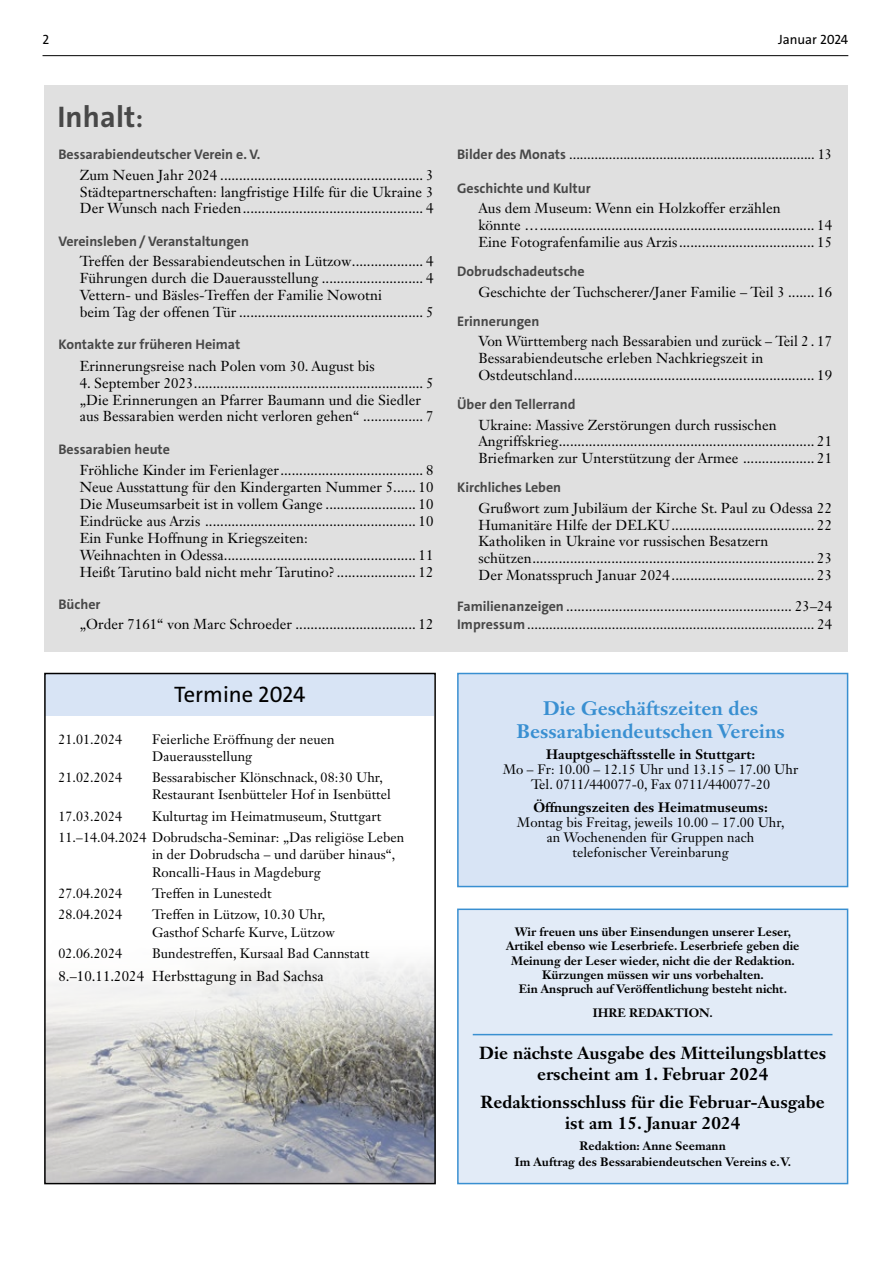
<style>
.page{position:relative;width:893px;height:1263px;background:#fff}
.page>*{position:absolute;margin:0;border:0;box-sizing:border-box;transform-origin:0 0}
.t1{font:700 30px "The Sans";letter-spacing:.005em;color:#484848}
.t2{font:22.5px "The Sans";color:#000}
.t3{font:700 19.35px/23px "Janson Text LT Std";letter-spacing:.005em;color:#398fd1;text-align:center}
.t4{font:700 17.25px/20.7px "Janson Text LT Std";letter-spacing:.005em;color:#000;text-align:center}
.t5{font:14.25px/17px "Janson Text LT Std";letter-spacing:.005em;color:#000}
.t6{font:700 13.95px "The Sans";color:#484848}
.t7{font:13.95px "Janson Text LT Std";color:#000}
.t8{font:13.5px/17.1px "Janson Text LT Std";letter-spacing:.005em;color:#000}
.t9{font:700 13.5px "Janson Text LT Std";letter-spacing:.005em;color:#000}
.t10{font:13.5px "The Sans";color:#000}
.t11{font:700 12px/14.4px "Janson Text LT Std";color:#000;text-align:center}
.s1{font-size:25.5px}
.s2{font-family:"The Sans";font-weight:700;color:#484848}
.s3{font-family:"The Sans";font-weight:700;font-size:13.95px;color:#484848}
</style>
<div class="page">
<hr style="left:43px;top:55px;width:805px;height:1px;background:#000">
<img style="left:47px;top:963px;width:386px;height:218px">
<div style="left:45px;top:673px;width:389px;height:42px;background:#d8e4f5"></div>
<div style="left:44px;top:673px;width:392px;height:511px;border:2px solid #000"></div>
<div style="left:45px;top:85px;width:803px;height:566px;background:#e0e0e0"></div>
<div style="left:457px;top:673px;width:391px;height:214px;background:#d8e4f5;border:2px solid #398fd1"></div>
<div style="left:458px;top:909px;width:390px;height:274px;background:#e2ebf7"></div>
<div style="left:457px;top:908px;width:391px;height:276px;border:2px solid #398fd1"></div>
<hr style="left:473px;top:1034px;width:359px;height:1px;background:#398fd1">
<p class="t10" style="left:43px;top:31px;width:8px">2</p>
<p class="t10" style="left:778px;top:31px;width:72px">Januar 2024</p>
<h1 class="t1" style="left:57px;top:98px;width:87px">Inhalt<span class="s1">:</span></h1>
<p class="t6" style="left:58px;top:146px;width:204px">Bessarabiendeutscher Verein e. V.</p>
<p class="t5" style="left:80px;top:166px;width:355px;text-align:justify">Zum Neuen Jahr 2024 ...................................................... 3<br>Städtepartnerschaften: langfristige Hilfe für die Ukraine 3<br>Der Wunsch nach Frieden................................................ 4</p>
<p class="t6" style="left:58px;top:232px;width:192px">Vereinsleben / Veranstaltungen</p>
<p class="t5" style="left:80px;top:253px;width:355px">Treffen der Bessarabiendeutschen in Lützow................... 4<br>Führungen durch die Dauerausstellung ........................... 4<br>Vettern- und Bäsles-Treffen der Familie Nowotni<br>beim Tag der offenen Tür ................................................. 5</p>
<p class="t6" style="left:58px;top:336px;width:183px">Kontakte zur früheren Heimat</p>
<p class="t5" style="left:80px;top:357px;width:297px">Erinnerungsreise nach Polen vom 30. August bis</p>
<p class="t5" style="left:80px;top:374px;width:355px">4. September 2023............................................................. 5 „Die Erinnerungen an Pfarrer Baumann und die Siedler aus Bessarabien werden nicht verloren gehen“ ................ 7</p>
<p class="t6" style="left:58px;top:440px;width:113px">Bessarabien heute</p>
<p class="t5" style="left:80px;top:461px;width:355px">Fröhliche Kinder im Ferienlager...................................... 8<br>Neue Ausstattung für den Kindergarten Nummer 5...... 10<br>Die Museumsarbeit ist in vollem Gange ........................ 10<br>Eindrücke aus Arzis ........................................................ 10<br>Ein Funke Hoffnung in Kriegszeiten:<br>Weihnachten in Odessa................................................... 11<br>Heißt Tarutino bald nicht mehr Tarutino? ..................... 12</p>
<p class="t6" style="left:58px;top:595px;width:44px">Bücher</p>
<p class="t5" style="left:80px;top:616px;width:355px">„Order 7161“ von Marc Schroeder ................................ 12</p>
<h2 class="t2" style="left:174px;top:680px;width:133px">Termine 2024</h2>
<p class="t8" style="left:58px;top:730px;width:65px">21.01.2024</p>
<p class="t8" style="left:152px;top:730px;width:184px">Feierliche Eröffnung der neuen<br>Dauerausstellung</p>
<p class="t8" style="left:58px;top:769px;width:65px">21.02.2024</p>
<p class="t8" style="left:152px;top:769px;width:240px">Bessarabischer Klönschnack, 08:30 Uhr,<br>Restaurant Isenbütteler Hof in Isenbüttel</p>
<p class="t8" style="left:58px;top:807px;width:65px">17.03.2024</p>
<p class="t8" style="left:58px;top:805px;width:347px;line-height:21.5px;text-indent:94px">Kulturtag im Heimatmuseum, Stuttgart<br>11.–14.04.2024 Dobrudscha-Seminar: „Das religiöse Leben</p>
<p class="t8" style="left:152px;top:846px;width:245px">in der Dobrudscha – und darüber hinaus“,<br>Roncalli-Haus in Magdeburg</p>
<p class="t8" style="left:58px;top:885px;width:65px">27.04.2024</p>
<p class="t8" style="left:152px;top:885px;width:121px">Treffen in Lunestedt</p>
<p class="t8" style="left:58px;top:906px;width:65px">28.04.2024</p>
<p class="t8" style="left:152px;top:906px;width:184px">Treffen in Lützow, 10.30 Uhr,<br>Gasthof Scharfe Kurve, Lützow</p>
<p class="t8" style="left:58px;top:945px;width:65px">02.06.2024</p>
<p class="t8" style="left:152px;top:945px;width:219px">Bundestreffen, Kursaal Bad Cannstatt</p>
<p class="t5" style="left:58px;top:967px;width:267px">8.–10.11.2024 Herbsttagung in Bad Sachsa</p>
<p class="t7" style="left:457px;top:146px;width:377px"><span class="s2">Bilder des Monats</span> .................................................................... 13</p>
<p class="t6" style="left:457px;top:179px;width:135px">Geschichte und Kultur</p>
<p class="t5" style="left:478px;top:200px;width:355px">Aus dem Museum: Wenn ein Holzkoffer erzählen<br>könnte …......................................................................... 14<br>Eine Fotografenfamilie aus Arzis.................................... 15</p>
<p class="t6" style="left:457px;top:262px;width:129px">Dobrudschadeutsche</p>
<p class="t5" style="left:478px;top:283px;width:355px">Geschichte der Tuchscherer/Janer Familie – Teil 3 ....... 16</p>
<p class="t6" style="left:457px;top:313px;width:84px">Erinnerungen</p>
<p class="t5" style="left:478px;top:333px;width:355px">Von Württemberg nach Bessarabien und zurück – Teil 2 . 17<br>Bessarabiendeutsche erleben Nachkriegszeit in<br>Ostdeutschland................................................................ 19</p>
<p class="t6" style="left:457px;top:396px;width:120px">Über den Tellerrand</p>
<p class="t5" style="left:478px;top:416px;width:355px">Ukraine: Massive Zerstörungen durch russischen<br>Angriffskrieg.................................................................... 21<br>Briefmarken zur Unterstützung der Armee ................... 21</p>
<p class="t6" style="left:457px;top:479px;width:106px">Kirchliches Leben</p>
<p class="t5" style="left:478px;top:499px;width:355px">Grußwort zum Jubiläum der Kirche St. Paul zu Odessa 22<br>Humanitäre Hilfe der DELKU...................................... 22<br>Katholiken in Ukraine vor russischen Besatzern schützen........................................................................... 23<br>Der Monatsspruch Januar 2024...................................... 23</p>
<p class="t5" style="left:457px;top:597px;width:376px"><span class="s3">Familienanzeigen</span> ............................................................ 23–24</p>
<p class="t7" style="left:457px;top:616px;width:377px"><span class="s2">Impressum</span> .............................................................................. 24</p>
<h3 class="t3" style="left:516px;top:697px;width:270px">Die Geschäftszeiten des<br>Bessarabiendeutschen Vereins</h3>
<p class="t9" style="left:546px;top:746px;width:211px">Hauptgeschäftsstelle in Stuttgart:</p>
<p class="t8" style="left:503px;top:762px;width:297px;line-height:15.1px;text-align:center">Mo – Fr: 10.00 – 12.15 Uhr und 13.15 – 17.00 Uhr<br>Tel. 0711/440077-0, Fax 0711/440077-20</p>
<p class="t9" style="left:533px;top:798px;width:236px">Öffnungszeiten des Heimatmuseums:</p>
<p class="t8" style="left:517px;top:814px;width:269px;line-height:15.1px;text-align:center">Montag bis Freitag, jeweils 10.00 – 17.00 Uhr, an Wochenenden für Gruppen nach telefonischer Vereinbarung</p>
<p class="t11" style="left:506px;top:924px;width:295px">Wir freuen uns über Einsendungen unserer Leser, Artikel ebenso wie Leserbriefe. Leserbriefe geben die Meinung der Leser wieder, nicht die der Redaktion.<br>Kürzungen müssen wir uns vorbehalten.<br>Ein Anspruch auf Veröffentlichung besteht nicht.</p>
<p class="t11" style="left:593px;top:1005px;width:122px">IHRE REDAKTION.</p>
<p class="t4" style="left:479px;top:1042px;width:348px">Die nächste Ausgabe des Mitteilungsblattes erscheint am 1. Februar 2024</p>
<p class="t4" style="left:481px;top:1091px;width:346px">Redaktionsschluss für die Februar-Ausgabe ist am 15. Januar 2024</p>
<p class="t11" style="left:515px;top:1137px;width:278px;line-height:16.5px">Redaktion: Anne Seemann<br>Im Auftrag des Bessarabiendeutschen Vereins e.V.</p>
</div>
